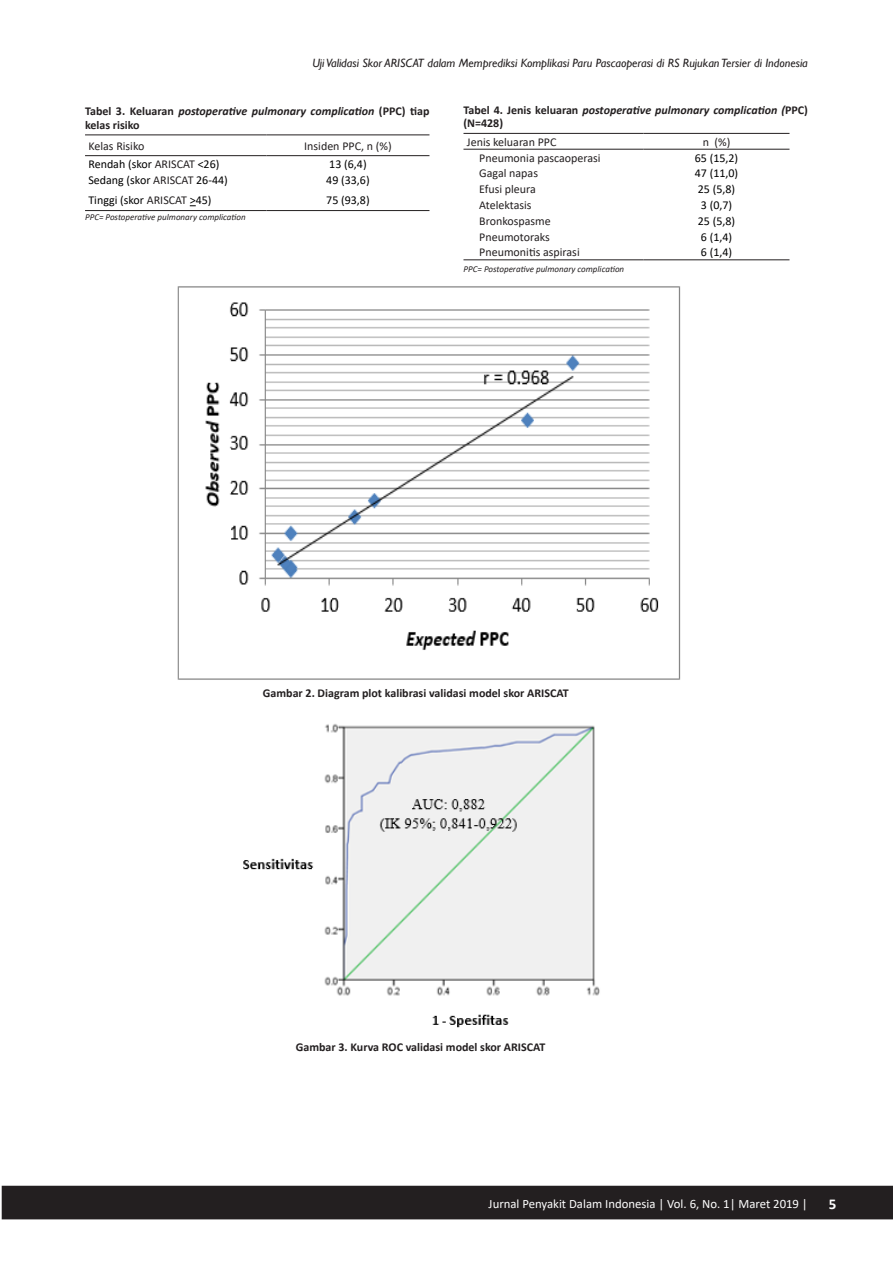
<style>
.page{position:relative;width:893px;height:1263px;background:#fff}
.page>*{position:absolute;margin:0;border:0;box-sizing:border-box;transform-origin:0 0}
.t1{font:700 15px "Calibri";color:#fff}
.t2{font:12.75px "Calibri";color:#fff}
.t3{font:12px "Calibri";color:#231f20}
.t4{font:12px "Calibri";color:#000}
.t5{font:italic 12px "Gill Sans";color:#231f20}
.judul_gambar{font:700 12px "Calibri";color:#231f20}
.judul_tabel{font:700 12px/13.2px "Calibri";color:#231f20}
.judul_tabel-2{font:italic 700 12px/13.2px "Calibri";color:#231f20}
.ket_tabel{font:italic 9px "Calibri";color:#231f20}
.s1{font-style:italic}
.s2{color:#231f20}
.s3{font-style:normal}
</style>
<div class="page">
<div style="left:2px;top:1186px;width:891px;height:33px;background:#231f20"></div>
<hr style="left:85px;top:134px;width:181px;height:1px;background:#231f20">
<hr style="left:266px;top:134px;width:163px;height:1px;background:#231f20">
<hr style="left:85px;top:155px;width:181px;height:1px;background:#231f20">
<hr style="left:266px;top:155px;width:163px;height:1px;background:#231f20">
<hr style="left:85px;top:210px;width:181px;height:1px;background:#231f20">
<hr style="left:266px;top:210px;width:163px;height:1px;background:#231f20">
<hr style="left:463px;top:133px;width:180px;height:1px;background:#231f20">
<hr style="left:643px;top:133px;width:146px;height:1px;background:#231f20">
<hr style="left:463px;top:149px;width:180px;height:1px;background:#231f20">
<hr style="left:643px;top:149px;width:146px;height:1px;background:#231f20">
<hr style="left:463px;top:259px;width:180px;height:1px;background:#231f20">
<hr style="left:643px;top:259px;width:146px;height:1px;background:#231f20">
<img style="left:177px;top:286px;width:504px;height:394px">
<img style="left:243px;top:724px;width:357px;height:304px">
<p class="t5" style="left:312px;top:56px;width:497px">Uji Validasi Skor ARISCAT dalam Memprediksi Komplikasi Paru Pascaoperasi di RS Rujukan Tersier di Indonesia</p>
<p class="judul_tabel" style="left:85px;top:105px;width:346px">Tabel 3. Keluaran <span class="s1">postoperative pulmonary complication</span> (PPC) tiap kelas risiko</p>
<p class="t3" style="left:88px;top:137px;width:57px">Kelas Risiko</p>
<p class="t3" style="left:304px;top:137px;width:89px">Insiden PPC, n (%)</p>
<p class="t4" style="left:88px;top:156px;width:132px">Rendah (skor <span class="s2">ARISCAT</span> &lt;26)</p>
<p class="t4" style="left:329px;top:156px;width:39px">13 (6,4)</p>
<p class="t4" style="left:88px;top:172px;width:141px">Sedang (skor <span class="s2">ARISCAT</span> 26-44)</p>
<p class="t4" style="left:326px;top:172px;width:45px">49 (33,6)</p>
<p class="t4" style="left:88px;top:192px;width:125px">Tinggi (skor <span class="s2">ARISCAT</span> &gt;45)</p>
<p class="t4" style="left:326px;top:192px;width:45px">75 (93,8)</p>
<p class="judul_tabel-2" style="left:463px;top:103px;width:346px"><span class="s3">Tabel 4. Jenis keluaran</span> postoperative pulmonary complication (<span class="s3">PPC) (N=428)</span></p>
<p class="t3" style="left:467px;top:133px;width:91px">Jenis keluaran PPC</p>
<p class="t3" style="left:703px;top:133px;width:29px">n (%)</p>
<p class="t3" style="left:479px;top:149px;width:123px">Pneumonia pascaoperasi</p>
<p class="t4" style="left:695px;top:149px;width:45px">65 (15,2)</p>
<p class="t3" style="left:479px;top:165px;width:60px">Gagal napas</p>
<p class="t4" style="left:695px;top:165px;width:45px">47 (11,0)</p>
<p class="t3" style="left:479px;top:181px;width:58px">Efusi pleura</p>
<p class="t4" style="left:698px;top:181px;width:39px">25 (5,8)</p>
<p class="t3" style="left:479px;top:197px;width:54px">Atelektasis</p>
<p class="t4" style="left:701px;top:197px;width:33px">3 (0,7)</p>
<p class="t3" style="left:479px;top:212px;width:73px">Bronkospasme</p>
<p class="t4" style="left:698px;top:212px;width:39px">25 (5,8)</p>
<p class="t3" style="left:479px;top:228px;width:72px">Pneumotoraks</p>
<p class="t4" style="left:701px;top:228px;width:33px">6 (1,4)</p>
<p class="t3" style="left:479px;top:244px;width:102px">Pneumonitis aspirasi</p>
<p class="t4" style="left:701px;top:244px;width:33px">6 (1,4)</p>
<p class="ket_tabel" style="left:85px;top:211px;width:162px">PPC= Postoperative pulmonary complication</p>
<p class="ket_tabel" style="left:463px;top:262px;width:162px">PPC= Postoperative pulmonary complication</p>
<p class="judul_gambar" style="left:263px;top:684px;width:307px">Gambar 2. Diagram plot kalibrasi validasi model skor ARISCAT</p>
<p class="judul_gambar" style="left:296px;top:1038px;width:251px">Gambar 3. Kurva ROC validasi model skor ARISCAT</p>
<p class="t2" style="left:489px;top:1195px;width:321px">Jurnal Penyakit Dalam Indonesia | Vol. 6, No. 1| Maret 2019 |</p>
<p class="t1" style="left:829px;top:1193px;width:9px">5</p>
</div>
